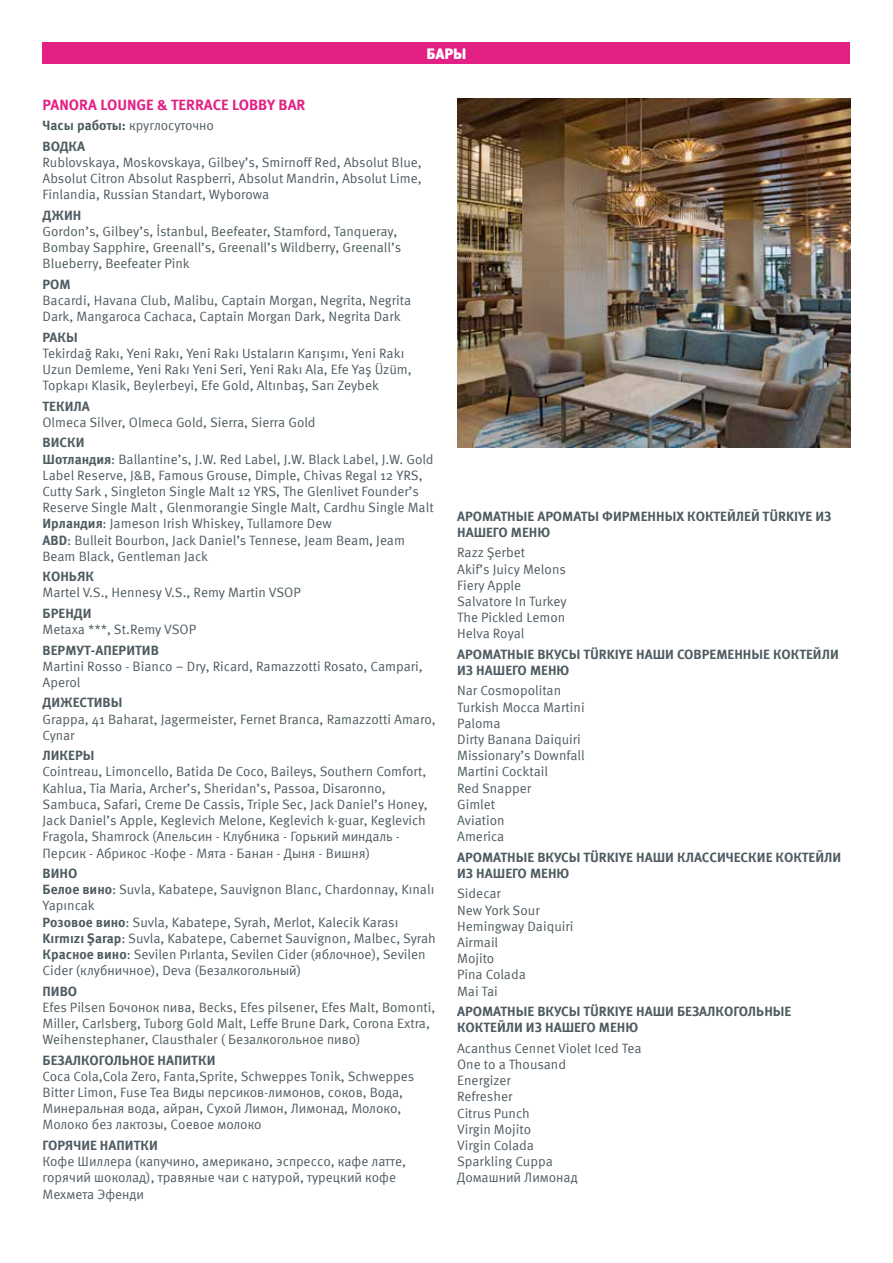
<style>
.page{position:relative;width:893px;height:1263px;background:#fff}
.page>*{position:absolute;margin:0;border:0;box-sizing:border-box;transform-origin:0 0}
.t1{font:700 15px "Meta Pro";color:#e32185}
.t2{font:900 15px "Meta Pro";color:#fff}
.t3{font:13.5px/16.2px "Meta Pro";color:#4e5b61}
.t4{font:700 13.5px/16.2px "Meta Pro";color:#4e5b61}
.s1{font-weight:400}
.s2{font-weight:700}
</style>
<div class="page">
<div style="left:43px;top:43px;width:807px;height:21px;background:#e32185"></div>
<img style="left:457px;top:98px;width:393px;height:349px">
<p class="t2" style="left:426px;top:44px;width:42px">БАРЫ</p>
<p class="t1" style="left:43px;top:95px;width:264px">PANORA LOUNGE &amp; TERRACE LOBBY BAR</p>
<p class="t4" style="left:43px;top:115px;width:173px;line-height:20.4px">Часы работы: <span class="s1">круглосуточно<br></span>ВОДКА</p>
<p class="t3" style="left:43px;top:154px;width:381px;text-align:justify">Rublovskaya, Moskovskaya, Gilbey’s, Smirnoff Red, Absolut Blue, Absolut Citron Absolut Raspberri, Absolut Mandrin, Absolut Lime, Finlandia, Russian Standart, Wyborowa</p>
<p class="t4" style="left:43px;top:207px;width:40px">ДЖИН</p>
<p class="t3" style="left:43px;top:223px;width:360px">Gordon’s, Gilbey’s, İstanbul, Beefeater, Stamford, Tanqueray,<br>Bombay Sapphire, Greenall’s, Greenall’s Wildberry, Greenall’s<br>Blueberry, Beefeater Pink</p>
<p class="t4" style="left:43px;top:276px;width:30px">РОМ</p>
<p class="t3" style="left:43px;top:292px;width:370px">Bacardi, Havana Club, Malibu, Captain Morgan, Negrita, Negrita<br>Dark, Mangaroca Cachaca, Captain Morgan Dark, Negrita Dark</p>
<p class="t4" style="left:43px;top:329px;width:37px">РАКЫ</p>
<p class="t3" style="left:43px;top:345px;width:371px">Tekirdağ Rakı, Yeni Rakı, Yeni Rakı Ustaların Karışımı, Yeni Rakı<br>Uzun Demleme, Yeni Rakı Yeni Seri, Yeni Rakı Ala, Efe Yaş Üzüm,<br>Topkapı Klasik, Beylerbeyi, Efe Gold, Altınbaş, Sarı Zeybek</p>
<p class="t4" style="left:43px;top:398px;width:49px">ТЕКИЛА</p>
<p class="t3" style="left:43px;top:414px;width:275px">Olmeca Silver, Olmeca Gold, Sierra, Sierra Gold</p>
<p class="t3" style="left:43px;top:435px;width:393px"><span class="s2">ВИСКИ<br>Шотландия</span>: Ballantine’s, J.W. Red Label, J.W. Black Label, J.W. Gold Label Reserve, J&amp;B, Famous Grouse, Dimple, Chivas Regal 12 YRS, Cutty Sark , Singleton Single Malt 12 YRS, The Glenlivet Founder’s Reserve Single Malt , Glenmorangie Single Malt, Cardhu Single Malt <span class="s2">Ирландия</span>: Jameson Irish Whiskey, Tullamore Dew<br><span class="s2">ABD</span>: Bulleit Bourbon, Jack Daniel’s Tennese, Jeam Beam, Jeam Beam Black, Gentleman Jack</p>
<p class="t4" style="left:43px;top:569px;width:53px">КОНЬЯК</p>
<p class="t3" style="left:43px;top:585px;width:260px">Martel V.S., Hennesy V.S., Remy Martin VSOP</p>
<p class="t4" style="left:43px;top:605px;width:51px">БРЕНДИ</p>
<p class="t3" style="left:43px;top:621px;width:155px">Metaxa ***, St.Remy VSOP</p>
<p class="t4" style="left:43px;top:642px;width:118px">ВЕРМУТ-АПЕРИТИВ</p>
<p class="t3" style="left:43px;top:658px;width:382px">Martini Rosso - Bianco – Dry, Ricard, Ramazzotti Rosato, Campari,<br>Aperol</p>
<p class="t4" style="left:43px;top:695px;width:81px">ДИЖЕСТИВЫ</p>
<p class="t3" style="left:43px;top:711px;width:395px">Grappa, 41 Baharat, Jagermeister, Fernet Branca, Ramazzotti Amaro,<br>Cynar</p>
<p class="t4" style="left:43px;top:748px;width:54px">ЛИКЕРЫ</p>
<p class="t3" style="left:43px;top:764px;width:387px">Cointreau, Limoncello, Batida De Coco, Baileys, Southern Comfort, Kahlua, Tia Maria, Archer’s, Sheridan’s, Passoa, Disaronno, Sambuca, Safari, Creme De Cassis, Triple Sec, Jack Daniel’s Honey, Jack Daniel’s Apple, Keglevich Melone, Keglevich k-guar, Keglevich Fragola, Shamrock (Апельсин - Клубника - Горький миндаль - Персик - Абрикос -Кофе - Мята - Банан - Дыня - Вишня)</p>
<p class="t3" style="left:43px;top:865px;width:395px"><span class="s2">ВИНО<br>Белое вино</span>: Suvla, Kabatepe, Sauvignon Blanc, Chardonnay, Kınalı Yapıncak<br><span class="s2">Розовое вино</span>: Suvla, Kabatepe, Syrah, Merlot, Kalecik Karası <span class="s2">Kırmızı Şarap</span>: Suvla, Kabatepe, Cabernet Sauvignon, Malbec, Syrah <span class="s2">Красное вино</span>: Sevilen Pırlanta, Sevilen Cider (яблочное), Sevilen Cider (клубничное), Deva (Безалкогольный)</p>
<p class="t4" style="left:43px;top:983px;width:36px">ПИВО</p>
<p class="t3" style="left:43px;top:999px;width:394px">Efes Pilsen Бочонок пива, Becks, Efes pilsener, Efes Malt, Bomonti,<br>Miller, Carlsberg, Tuborg Gold Malt, Leffe Brune Dark, Corona Extra,<br>Weihenstephaner, Clausthaler ( Безалкогольное пиво)</p>
<p class="t4" style="left:43px;top:1052px;width:174px">БЕЗАЛКОГОЛЬНОЕ НАПИТКИ</p>
<p class="t3" style="left:43px;top:1068px;width:373px">Coca Cola,Cola Zero, Fanta,Sprite, Schweppes Tonik, Schweppes Bitter Limon, Fuse Tea Виды персиков-лимонов, соков, Вода, Минеральная вода, айран, Сухой Лимон, Лимонад, Молоко, Молоко без лактозы, Соевое молоко</p>
<p class="t4" style="left:43px;top:1137px;width:117px">ГОРЯЧИЕ НАПИТКИ</p>
<p class="t3" style="left:43px;top:1153px;width:365px">Кофе Шиллера (капучино, американо, эспрессо, кафе латте, горячий шоколад), травяные чаи с натурой, турецкий кофе<br>Мехмета Эфенди</p>
<p class="t4" style="left:457px;top:508px;width:376px">АРОМАТНЫЕ АРОМАТЫ ФИРМЕННЫХ КОКТЕЙЛЕЙ TÜRKIYE ИЗ<br>НАШЕГО МЕНЮ</p>
<p class="t3" style="left:457px;top:545px;width:111px">Razz Şerbet<br>Akif’s Juicy Melons<br>Fiery Apple<br>Salvatore In Turkey<br>The Pickled Lemon<br>Helva Royal</p>
<p class="t4" style="left:457px;top:646px;width:383px">АРОМАТНЫЕ ВКУСЫ TÜRKIYE НАШИ СОВРЕМЕННЫЕ КОКТЕЙЛИ<br>ИЗ НАШЕГО МЕНЮ</p>
<p class="t3" style="left:457px;top:683px;width:129px">Nar Cosmopolitan<br>Turkish Mocca Martini<br>Paloma<br>Dirty Banana Daiquiri<br>Missionary’s Downfall<br>Martini Cocktail<br>Red Snapper<br>Gimlet<br>Aviation<br>America</p>
<p class="t4" style="left:457px;top:849px;width:386px">АРОМАТНЫЕ ВКУСЫ TÜRKIYE НАШИ КЛАССИЧЕСКИЕ КОКТЕЙЛИ<br>ИЗ НАШЕГО МЕНЮ</p>
<p class="t3" style="left:457px;top:886px;width:118px">Sidecar<br>New York Sour<br>Hemingway Daiquiri<br>Airmail<br>Mojito<br>Pina Colada<br>Mai Tai</p>
<p class="t4" style="left:457px;top:1003px;width:336px">АРОМАТНЫЕ ВКУСЫ TÜRKIYE НАШИ БЕЗАЛКОГОЛЬНЫЕ<br>КОКТЕЙЛИ ИЗ НАШЕГО МЕНЮ</p>
<p class="t3" style="left:457px;top:1040px;width:186px">Acanthus Cennet Violet Iced Tea<br>One to a Thousand<br>Energizer<br>Refresher<br>Citrus Punch<br>Virgin Mojito<br>Virgin Colada<br>Sparkling Cuppa<br>Домашний Лимонад</p>
</div>
